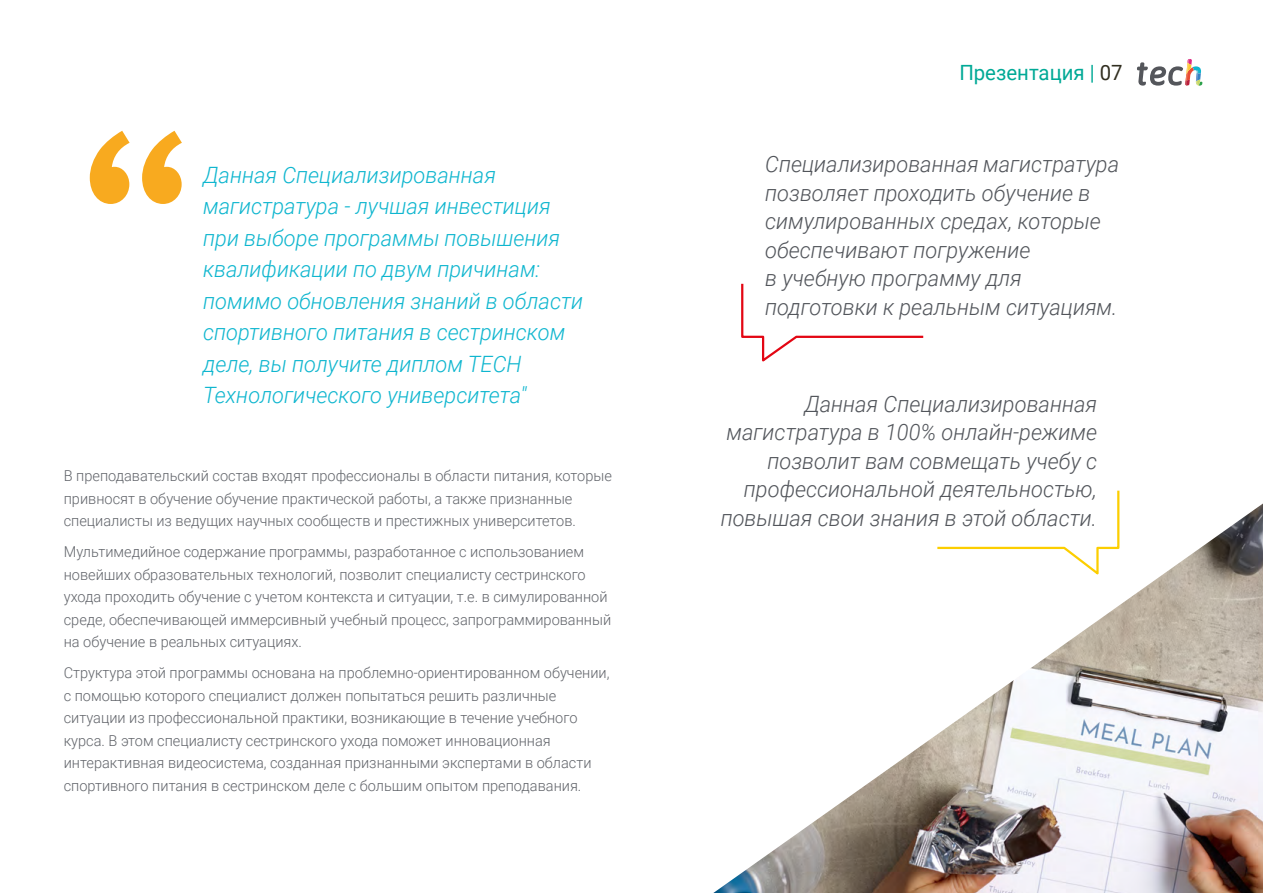
<style>
.page{position:relative;width:1263px;height:893px;background:#fff}
.page>*{position:absolute;margin:0;border:0;box-sizing:border-box;transform-origin:0 0}
.t1{font:italic 300 22.5px/28.5px "Roboto";color:#52555b;text-align:right}
.t2{font:italic 300 22.5px/31.5px "Roboto";color:#0fb6cf}
.t3{font:21px "Roboto";color:#00a996}
.t4{font:300 15px/22.5px "Roboto";color:#61646a}
.s1{color:#312e20}
</style>
<div class="page">
<svg style="left:90px;top:131px;width:92px;height:73px"></svg>
<svg style="left:741px;top:283px;width:183px;height:79px"></svg>
<img style="left:713px;top:503px;width:550px;height:390px">
<svg style="left:1137px;top:59px;width:65px;height:27px"></svg>
<p class="t2" style="left:203px;top:158px;width:382px">Данная Специализированная магистратура - лучшая инвестиция при выборе программы повышения квалификации по двум причинам: помимо обновления знаний в области спортивного питания в сестринском деле, вы получите диплом TECH<br>Технологического университета"</p>
<p class="t4" style="left:64px;top:464px;width:550px">В преподавательский состав входят профессионалы в области питания, которые привносят в обучение обучение практической работы, а также признанные специалисты из ведущих научных сообществ и престижных университетов.</p>
<p class="t4" style="left:64px;top:540px;width:549px">Мультимедийное содержание программы, разработанное с использованием новейших образовательных технологий, позволит специалисту сестринского ухода проходить обучение с учетом контекста и ситуации, т.е. в симулированной среде, обеспечивающей иммерсивный учебный процесс, запрограммированный на обучение в реальных ситуациях.</p>
<p class="t4" style="left:64px;top:661px;width:547px">Структура этой программы основана на проблемно-ориентированном обучении, с помощью которого специалист должен попытаться решить различные ситуации из профессиональной практики, возникающие в течение учебного курса. В этом специалисту сестринского ухода поможет инновационная интерактивная видеосистема, созданная признанными экспертами в области спортивного питания в сестринском деле с большим опытом преподавания.</p>
<h2 class="t3" style="left:959px;top:57px;width:165px">Презентация | <span class="s1">07</span></h2>
<h1 class="t1" style="left:765px;top:149px;width:355px;text-align:left">Специализированная магистратура позволяет проходить обучение в симулированных средах, которые обеспечивают погружение<br>в учебную программу для подготовки к реальным ситуациям.</h1>
<h1 class="t1" style="left:721px;top:388px;width:378px">Данная Специализированная магистратура в 100% онлайн-режиме позволит вам совмещать учебу с профессиональной деятельностью, повышая свои знания в этой области.</h1>
</div>
